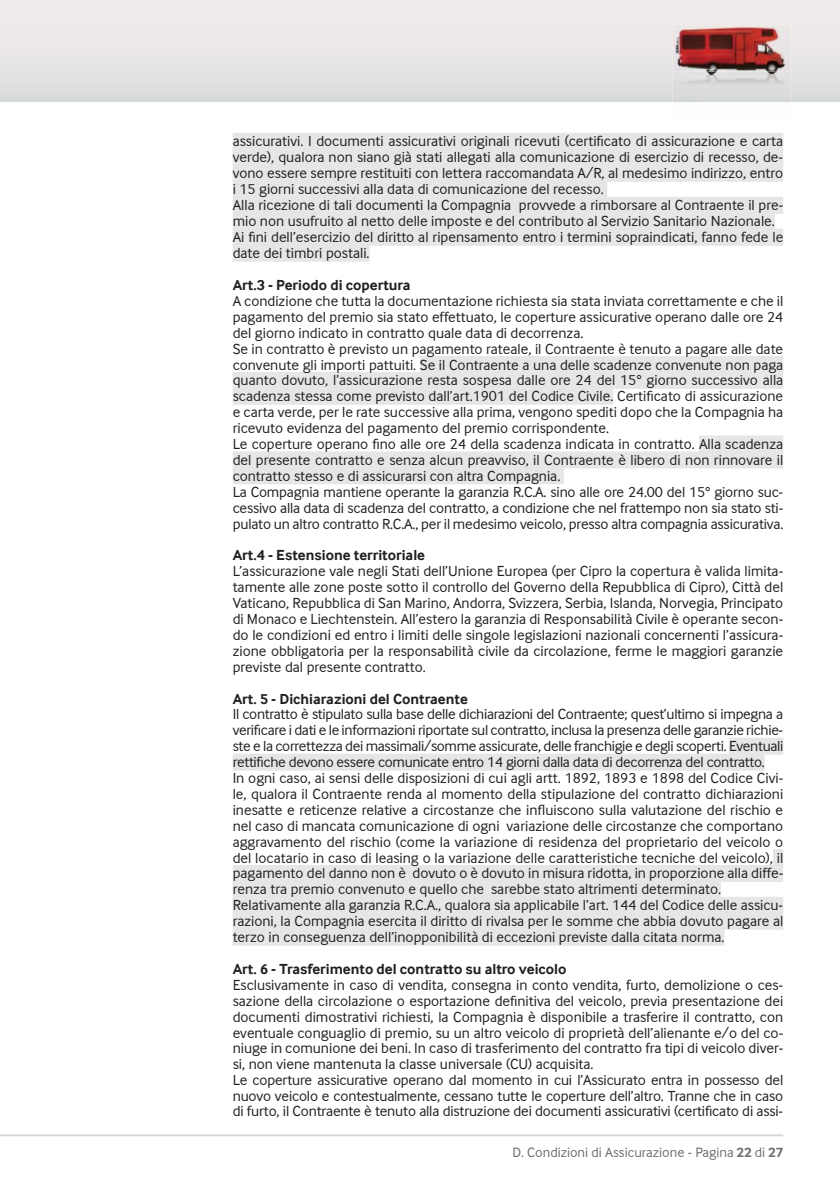
<style>
.page{position:relative;width:840px;height:1191px;background:#fff}
.page>*{position:absolute;margin:0;border:0;box-sizing:border-box;transform-origin:0 0}
.t1{font:15px/16px "Inter Face Da Ma";color:#231f20}
.t2{font:700 15px "Inter Face Da Ma";color:#231f20}
.t3{font:14px "Inter Face Da Ma";color:#6d6e70}
.s1{font-weight:700}
</style>
<div class="page">
<svg style="left:0;top:0;width:839px;height:102px;background:#e7e5e5"></svg>
<hr style="left:0;top:1134px;width:782px;height:2px;background:#d6d9da">
<img style="left:672px;top:26px;width:117px;height:46px">
<img style="left:693px;top:69px;width:32px;height:3px">
<img style="left:694px;top:71px;width:75px;height:1px">
<img style="left:672px;top:76px;width:117px;height:26px">
<img style="left:696px;top:76px;width:29px;height:2px">
<img style="left:672px;top:72px;width:117px;height:4px">
<img style="left:682px;top:72px;width:100px;height:4px">
<img style="left:694px;top:72px;width:31px;height:4px">
<div style="left:232px;top:133px;width:550px;height:17px;background:#e5e6e7"></div>
<div style="left:232px;top:149px;width:550px;height:17px;background:#e5e6e7"></div>
<div style="left:232px;top:165px;width:550px;height:17px;background:#e5e6e7"></div>
<div style="left:232px;top:181px;width:375px;height:17px;background:#e5e6e7"></div>
<div style="left:232px;top:197px;width:550px;height:17px;background:#e5e6e7"></div>
<div style="left:232px;top:213px;width:542px;height:17px;background:#e5e6e7"></div>
<div style="left:232px;top:229px;width:550px;height:17px;background:#e5e6e7"></div>
<div style="left:232px;top:245px;width:137px;height:17px;background:#e5e6e7"></div>
<div style="left:419px;top:356px;width:363px;height:17px;background:#e5e6e7"></div>
<div style="left:232px;top:372px;width:550px;height:17px;background:#e5e6e7"></div>
<div style="left:232px;top:388px;width:381px;height:17px;background:#e5e6e7"></div>
<div style="left:698px;top:435px;width:84px;height:17px;background:#e5e6e7"></div>
<div style="left:232px;top:451px;width:550px;height:17px;background:#e5e6e7"></div>
<div style="left:232px;top:467px;width:331px;height:17px;background:#e5e6e7"></div>
<div style="left:728px;top:737px;width:54px;height:17px;background:#e5e6e7"></div>
<div style="left:232px;top:753px;width:532px;height:17px;background:#e5e6e7"></div>
<div style="left:772px;top:849px;width:10px;height:17px;background:#e5e6e7"></div>
<div style="left:232px;top:865px;width:550px;height:17px;background:#e5e6e7"></div>
<div style="left:232px;top:881px;width:488px;height:17px;background:#e5e6e7"></div>
<div style="left:232px;top:896px;width:550px;height:17px;background:#e5e6e7"></div>
<div style="left:232px;top:912px;width:550px;height:17px;background:#e5e6e7"></div>
<div style="left:232px;top:928px;width:492px;height:17px;background:#e5e6e7"></div>
<p class="t1" style="left:232px;top:133px;width:552px">assicurativi. I documenti assicurativi originali ricevuti (certificato di assicurazione e carta verde), qualora non siano già stati allegati alla comunicazione di esercizio di recesso, de&shy;vono essere sempre restituiti con lettera raccomandata A/R, al medesimo indirizzo, entro i 15 giorni successivi alla data di comunicazione del recesso.<br>Alla ricezione di tali documenti la Compagnia provvede a rimborsare al Contraente il pre&shy;mio non usufruito al netto delle imposte e del contributo al Servizio Sanitario Nazionale.<br>Ai fini dell’esercizio del diritto al ripensamento entro i termini sopraindicati, fanno fede le date dei timbri postali.</p>
<p class="t2" style="left:232px;top:276px;width:179px">Art.3 - Periodo di copertura</p>
<p class="t1" style="left:232px;top:293px;width:552px">A condizione che tutta la documentazione richiesta sia stata inviata correttamente e che il pagamento del premio sia stato effettuato, le coperture assicurative operano dalle ore 24 del giorno indicato in contratto quale data di decorrenza.<br>Se in contratto è previsto un pagamento rateale, il Contraente è tenuto a pagare alle date convenute gli importi pattuiti. Se il Contraente a una delle scadenze convenute non paga quanto dovuto, l’assicurazione resta sospesa dalle ore 24 del 15° giorno successivo alla scadenza stessa come previsto dall’art.1901 del Codice Civile. Certificato di assicurazione e carta verde, per le rate successive alla prima, vengono spediti dopo che la Compagnia ha ricevuto evidenza del pagamento del premio corrispondente.<br>Le coperture operano fino alle ore 24 della scadenza indicata in contratto. Alla scadenza del presente contratto e senza alcun preavviso, il Contraente è libero di non rinnovare il contratto stesso e di assicurarsi con altra Compagnia.<br>La Compagnia mantiene operante la garanzia R.C.A. sino alle ore 24.00 del 15° giorno suc&shy;cessivo alla data di scadenza del contratto, a condizione che nel frattempo non sia stato sti&shy;pulato un altro contratto R.C.A., per il medesimo veicolo, presso altra compagnia assicurativa.</p>
<p class="t2" style="left:232px;top:547px;width:194px">Art.4 - Estensione territoriale</p>
<p class="t1" style="left:232px;top:563px;width:552px;text-align:justify">L’assicurazione vale negli Stati dell’Unione Europea (per Cipro la copertura è valida limita&shy;tamente alle zone poste sotto il controllo del Governo della Repubblica di Cipro), Città del Vaticano, Repubblica di San Marino, Andorra, Svizzera, Serbia, Islanda, Norvegia, Principato di Monaco e Liechtenstein. All’estero la garanzia di Responsabilità Civile è operante secon&shy;do le condizioni ed entro i limiti delle singole legislazioni nazionali concernenti l’assicura&shy;zione obbligatoria per la responsabilità civile da circolazione, ferme le maggiori garanzie previste dal presente contratto.</p>
<p class="t2" style="left:232px;top:690px;width:237px">Art. 5 - Dichiarazioni del Contraente</p>
<p class="t1" style="left:232px;top:706px;width:552px">Il contratto è stipulato sulla base delle dichiarazioni del Contraente; quest’ultimo si impegna a verificare i dati e le informazioni riportate sul contratto, inclusa la presenza delle garanzie richie&shy;ste e la correttezza dei massimali/somme assicurate, delle franchigie e degli scoperti. Eventuali rettifiche devono essere comunicate entro 14 giorni dalla data di decorrenza del contratto.<br>In ogni caso, ai sensi delle disposizioni di cui agli artt. 1892, 1893 e 1898 del Codice Civi&shy;le, qualora il Contraente renda al momento della stipulazione del contratto dichiarazioni inesatte e reticenze relative a circostanze che influiscono sulla valutazione del rischio e nel caso di mancata comunicazione di ogni variazione delle circostanze che comportano aggravamento del rischio (come la variazione di residenza del proprietario del veicolo o del locatario in caso di leasing o la variazione delle caratteristiche tecniche del veicolo), il pagamento del danno non è dovuto o è dovuto in misura ridotta, in proporzione alla diffe&shy;renza tra premio convenuto e quello che sarebbe stato altrimenti determinato.<br>Relativamente alla garanzia R.C.A., qualora sia applicabile l’art. 144 del Codice delle assicu&shy;razioni, la Compagnia esercita il diritto di rivalsa per le somme che abbia dovuto pagare al terzo in conseguenza dell’inopponibilità di eccezioni previste dalla citata norma.</p>
<p class="t2" style="left:232px;top:960px;width:335px">Art. 6 - Trasferimento del contratto su altro veicolo</p>
<p class="t1" style="left:232px;top:976px;width:552px">Esclusivamente in caso di vendita, consegna in conto vendita, furto, demolizione o ces&shy;sazione della circolazione o esportazione definitiva del veicolo, previa presentazione dei documenti dimostrativi richiesti, la Compagnia è disponibile a trasferire il contratto, con eventuale conguaglio di premio, su un altro veicolo di proprietà dell’alienante e/o del co&shy;niuge in comunione dei beni. In caso di trasferimento del contratto fra tipi di veicolo diver&shy;si, non viene mantenuta la classe universale (CU) acquisita.<br>Le coperture assicurative operano dal momento in cui l’Assicurato entra in possesso del nuovo veicolo e contestualmente, cessano tutte le coperture dell’altro. Tranne che in caso di furto, il Contraente è tenuto alla distruzione dei documenti assicurativi (certificato di assi-</p>
<p class="t3" style="left:512px;top:1144px;width:272px">D. Condizioni di Assicurazione - Pagina <span class="s1">22</span> di <span class="s1">27</span></p>
</div>
